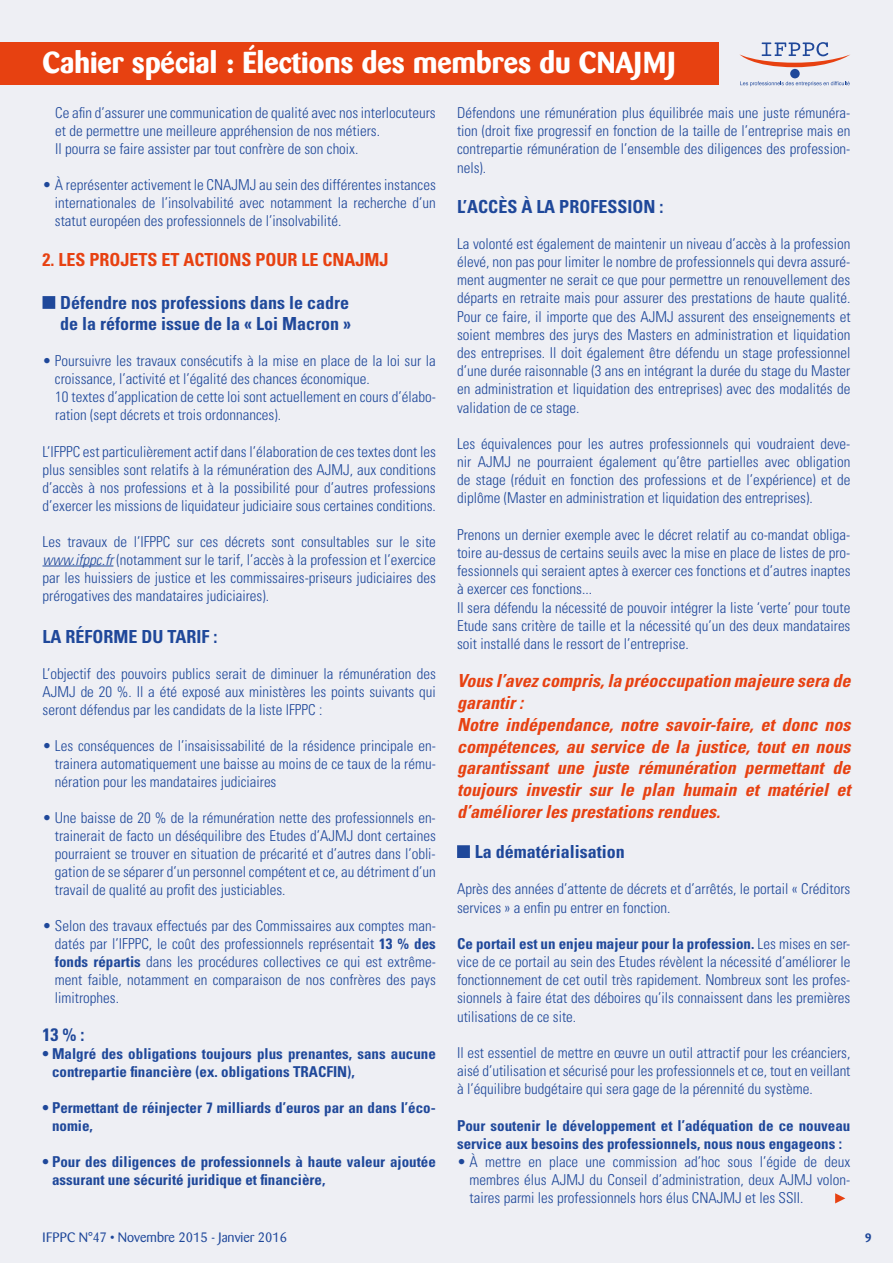
<style>
.page{position:relative;width:893px;height:1263px;background:#eeeff4}
.page>*{position:absolute;margin:0;border:0;box-sizing:border-box;transform-origin:0 0}
.t1{font:700 30px "Barmeno";color:#fff}
.t2{font:italic 700 condensed 18px/21.8px "Univers";color:#e74111}
.t3{font:700 condensed 18px/21.6px "Univers";color:#1f489a}
.t4{font:700 condensed 18px "Univers";color:#e74111}
.t5{font:300 condensed 15px/18.1px "Univers";color:#1f489a;text-align:justify}
.t6{font:700 condensed 15px/18px "Univers";color:#1f489a}
.t7{font:13.5px "Barmeno";color:#1f489a}
.t8{font:700 12px "Barmeno";color:#1f489a}
.s1{font-style:italic}
.s2{font-weight:700}
</style>
<div class="page">
<hr style="left:43px;top:565px;width:70px;height:1px;background:#1f489a">
<div style="left:43px;top:296px;width:12px;height:13px;background:#1f489a"></div>
<div style="left:457px;top:845px;width:13px;height:13px;background:#1f489a"></div>
<svg style="left:835px;top:1193px;width:10px;height:10px"></svg>
<div style="left:0;top:43px;width:719px;height:42px;background:#e74111"></div>
<div style="left:790px;top:69px;width:10px;height:9px;background:#1f489a;border-radius:50%"></div>
<svg style="left:739px;top:42px;width:111px;height:25px"></svg>
<svg style="left:740px;top:81px;width:110px;height:5px"></svg>
<h1 class="t1" style="left:43px;top:44px;width:635px">Cahier spécial : Élections des membres du CNAJMJ</h1>
<p class="t5" style="left:55px;top:103px;width:382px;text-align:left">Ce afin d’assurer une communication de qualité avec nos interlocuteurs et de permettre une meilleure appréhension de nos métiers.<br>Il pourra se faire assister par tout confrère de son choix.</p>
<p class="t5" style="left:55px;top:176px;width:382px;text-indent:-12px">• À représenter activement le CNAJMJ au sein des différentes instances internationales de l’insolvabilité avec notamment la recherche d’un statut européen des professionnels de l’insolvabilité.</p>
<p class="t4" style="left:43px;top:248px;width:348px">2. LES PROJETS ET ACTIONS POUR LE CNAJMJ</p>
<p class="t3" style="left:60px;top:291px;width:292px">Défendre nos professions dans le cadre de la réforme issue de la « Loi Macron »</p>
<p class="t5" style="left:55px;top:352px;width:382px;text-align:left;text-indent:-12px">• Poursuivre les travaux consécutifs à la mise en place de la loi sur la croissance, l’activité et l’égalité des chances économique.<br>10 textes d’application de cette loi sont actuellement en cours d’élabo&shy;ration (sept décrets et trois ordonnances).</p>
<p class="t5" style="left:43px;top:442px;width:395px">L’IFPPC est particulièrement actif dans l’élaboration de ces textes dont les plus sensibles sont relatifs à la rémunération des AJMJ, aux conditions d’accès à nos professions et à la possibilité pour d’autres professions d’exercer les missions de liquidateur judiciaire sous certaines conditions.</p>
<p class="t5" style="left:43px;top:532px;width:395px">Les travaux de l’IFPPC sur ces décrets sont consultables sur le site <span class="s1">www.ifppc.fr</span> (notamment sur le tarif, l’accès à la profession et l’exercice par les huissiers de justice et les commissaires-priseurs judiciaires des prérogatives des mandataires judiciaires).</p>
<p class="t3" style="left:43px;top:626px;width:176px">LA RÉFORME DU TARIF :</p>
<p class="t5" style="left:43px;top:665px;width:395px">L’objectif des pouvoirs publics serait de diminuer la rémunération des AJMJ de 20 %. Il a été exposé aux ministères les points suivants qui seront défendus par les candidats de la liste IFPPC :</p>
<p class="t5" style="left:55px;top:737px;width:382px;text-indent:-12px">• Les conséquences de l’insaisissabilité de la résidence principale en&shy;trainera automatiquement une baisse au moins de ce taux de la rému&shy;nération pour les mandataires judiciaires</p>
<p class="t5" style="left:55px;top:809px;width:382px;text-indent:-12px">• Une baisse de 20 % de la rémunération nette des professionnels en&shy;trainerait de facto un déséquilibre des Etudes d’AJMJ dont certaines pourraient se trouver en situation de précarité et d’autres dans l’obli&shy;gation de se séparer d’un personnel compétent et ce, au détriment d’un travail de qualité au profit des justiciables.</p>
<p class="t5" style="left:55px;top:917px;width:382px;text-indent:-12px">• Selon des travaux effectués par des Commissaires aux comptes man&shy;datés par l’IFPPC, le coût des professionnels représentait <span class="s2">13 % des fonds répartis</span> dans les procédures collectives ce qui est extrême&shy;ment faible, notamment en comparaison de nos confrères des pays limitrophes.</p>
<p class="t3" style="left:43px;top:1024px;width:43px">13 % :</p>
<p class="t6" style="left:52px;top:1045px;width:385px;text-indent:-10px">• Malgré des obligations toujours plus prenantes, sans aucune contrepartie financière (ex. obligations TRACFIN),</p>
<p class="t6" style="left:52px;top:1099px;width:385px;text-indent:-10px">• Permettant de réinjecter 7 milliards d’euros par an dans l’éco&shy;nomie,</p>
<p class="t6" style="left:52px;top:1153px;width:385px;text-indent:-10px">• Pour des diligences de professionnels à haute valeur ajoutée assurant une sécurité juridique et financière,</p>
<p class="t5" style="left:457px;top:103px;width:395px">Défendons une rémunération plus équilibrée mais une juste rémunéra&shy;tion (droit fixe progressif en fonction de la taille de l’entreprise mais en contrepartie rémunération de l’ensemble des diligences des profession&shy;nels).</p>
<p class="t3" style="left:457px;top:195px;width:208px">L’ACCÈS À LA PROFESSION :</p>
<p class="t5" style="left:457px;top:234px;width:395px">La volonté est également de maintenir un niveau d’accès à la profession élevé, non pas pour limiter le nombre de professionnels qui devra assuré&shy;ment augmenter ne serait ce que pour permettre un renouvellement des départs en retraite mais pour assurer des prestations de haute qualité.<br>Pour ce faire, il importe que des AJMJ assurent des enseignements et soient membres des jurys des Masters en administration et liquidation des entreprises. Il doit également être défendu un stage professionnel d’une durée raisonnable (3 ans en intégrant la durée du stage du Master en administration et liquidation des entreprises) avec des modalités de validation de ce stage.</p>
<p class="t5" style="left:457px;top:434px;width:395px">Les équivalences pour les autres professionnels qui voudraient deve&shy;nir AJMJ ne pourraient également qu’être partielles avec obligation de stage (réduit en fonction des professions et de l’expérience) et de diplôme (Master en administration et liquidation des entreprises).</p>
<p class="t5" style="left:457px;top:525px;width:395px;text-align:left">Prenons un dernier exemple avec le décret relatif au co-mandat obliga&shy;toire au-dessus de certains seuils avec la mise en place de listes de pro&shy;fessionnels qui seraient aptes à exercer ces fonctions et d’autres inaptes à exercer ces fonctions...<br>Il sera défendu la nécessité de pouvoir intégrer la liste ‘verte’ pour toute Etude sans critère de taille et la nécessité qu’un des deux mandataires soit installé dans le ressort de l’entreprise.</p>
<p class="t2" style="left:457px;top:670px;width:395px">Vous l’avez compris, la préoccupation majeure sera de garantir :<br>Notre indépendance, notre savoir-faire, et donc nos compétences, au service de la justice, tout en nous garantissant une juste rémunération permettant de toujours investir sur le plan humain et matériel et d’améliorer les prestations rendues.</p>
<p class="t3" style="left:475px;top:840px;width:151px">La dématérialisation</p>
<p class="t5" style="left:457px;top:880px;width:395px">Après des années d’attente de décrets et d’arrêtés, le portail « Créditors services » a enfin pu entrer en fonction.</p>
<p class="t5" style="left:457px;top:934px;width:395px"><span class="s2">Ce portail est un enjeu majeur pour la profession.</span> Les mises en ser&shy;vice de ce portail au sein des Etudes révèlent la nécessité d’améliorer le fonctionnement de cet outil très rapidement. Nombreux sont les profes&shy;sionnels à faire état des déboires qu’ils connaissent dans les premières utilisations de ce site.</p>
<p class="t5" style="left:457px;top:1043px;width:395px">Il est essentiel de mettre en œuvre un outil attractif pour les créanciers, aisé d’utilisation et sécurisé pour les professionnels et ce, tout en veillant à l’équilibre budgétaire qui sera gage de la pérennité du système.</p>
<p class="t6" style="left:457px;top:1116px;width:395px">Pour soutenir le développement et l’adéquation de ce nouveau service aux besoins des professionnels, nous nous engageons :</p>
<p class="t5" style="left:470px;top:1152px;width:382px;text-indent:-12px">• À mettre en place une commission ad’hoc sous l’égide de deux membres élus AJMJ du Conseil d’administration, deux AJMJ volon&shy;taires parmi les professionnels hors élus CNAJMJ et les SSII.</p>
<p class="t7" style="left:43px;top:1229px;width:246px">IFPPC N°47 • Novembre 2015 - Janvier 2016</p>
<p class="t8" style="left:865px;top:1230px;width:8px">9</p>
</div>
